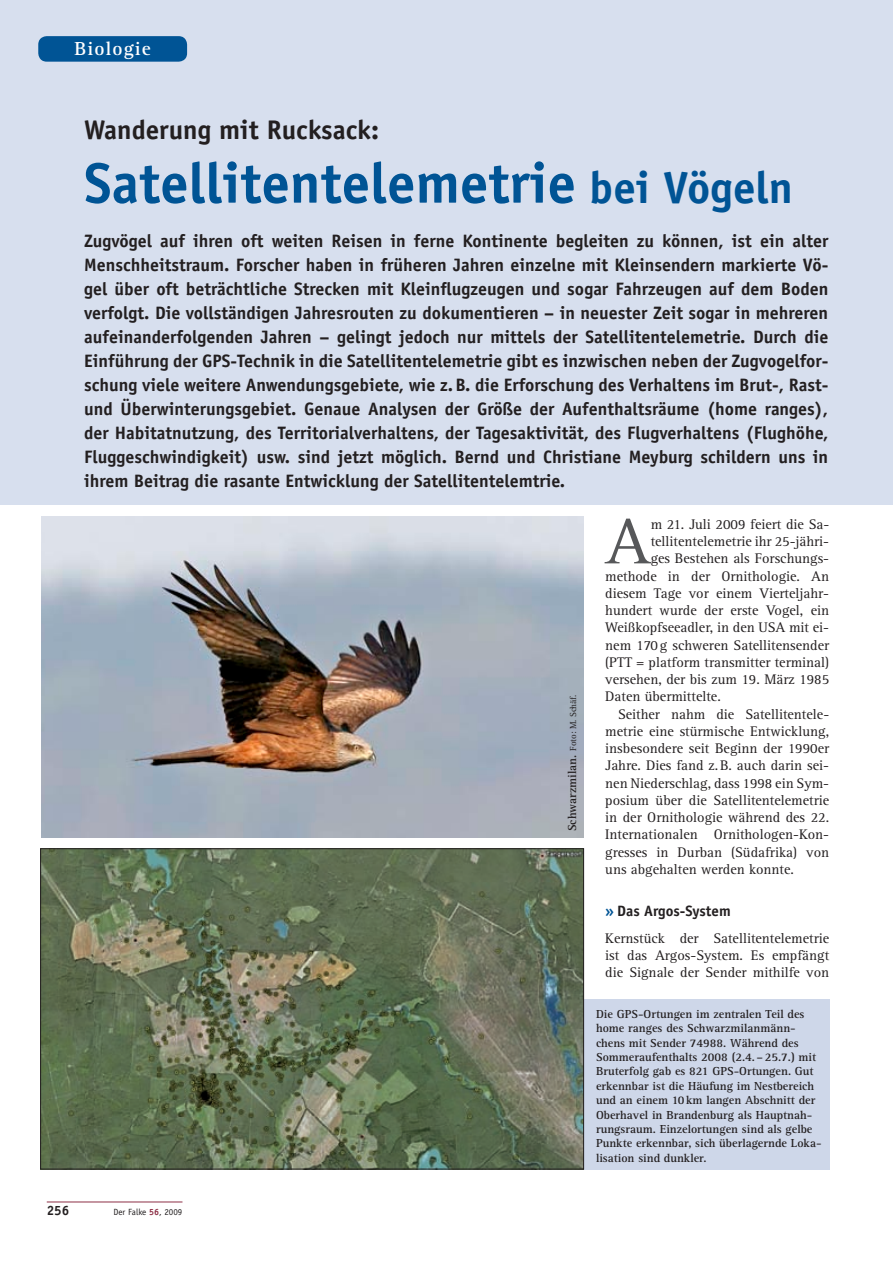
<style>
.page{position:relative;width:893px;height:1263px;background:#fff}
.page>*{position:absolute;margin:0;border:0;box-sizing:border-box;transform-origin:0 0}
.t1{font:66.15px "Rotis Serif";color:#57585a}
.t2{font:700 57px "Officina Sans Std";color:#005495}
.t3{font:700 27px "Officina Sans Std";color:#231f20}
.t4{font:700 19.5px "Rotis Serif";letter-spacing:.06em;color:#fff}
.t5{font:700 18px/24px "Officina Sans Std";color:#231f20;text-align:justify}
.t6{font:700 15px "Officina Sans Std";color:#231f20}
.t7{font:14.4px/17.2px "Rotis Serif";color:#231f20;text-align:justify}
.t8{font:700 13.5px "Officina Sans Std";color:#231f20}
.t9{font:700 12px/14.4px "Rotis Serif";color:#231f20}
.t10{font:9px "Officina Sans Std";color:#231f20}
.s1{font-size:45px}
.s2{color:#005495}
.s3{font-weight:400;font-size:9px}
.s4{font-weight:700;color:#8d2f45}
</style>
<div class="page">
<hr style="left:47px;top:1202px;width:135px;height:1px;background:#8d2f45">
<div style="left:566px;top:999px;width:263px;height:170px;background:#ced7e9"></div>
<img style="left:41px;top:517px;width:543px;height:321px">
<div style="left:0;top:0;width:893px;height:505px;background:#d7dfee"></div>
<div style="left:38px;top:36px;width:149px;height:26px;background:#005495;border-radius:9px"></div>
<img style="left:42px;top:850px;width:540px;height:317px">
<p class="t4" style="left:74px;top:37px;width:78px">Biologie</p>
<h3 class="t3" style="left:84px;top:113px;width:297px">Wanderung mit Rucksack:</h3>
<h2 class="t2" style="left:84px;top:148px;width:710px">Satellitentelemetrie <span class="s1">bei Vögeln</span></h2>
<p class="t5" style="left:84px;top:229px;width:746px">Zugvögel auf ihren oft weiten Reisen in ferne Kontinente begleiten zu können, ist ein alter Menschheitstraum. Forscher haben in früheren Jahren einzelne mit Kleinsendern markierte Vö&shy;gel über oft beträchtliche Strecken mit Kleinflugzeugen und sogar Fahrzeugen auf dem Boden verfolgt. Die vollständigen Jahresrouten zu dokumentieren – in neuester Zeit sogar in mehreren aufeinanderfolgenden Jahren – gelingt jedoch nur mittels der Satellitentelemetrie. Durch die Einführung der GPS-Technik in die Satellitentelemetrie gibt es inzwischen neben der Zugvogelfor&shy;schung viele weitere Anwendungsgebiete, wie z.B. die Erforschung des Verhaltens im Brut-, Rast&shy;und Überwinterungsgebiet. Genaue Analysen der Größe der Aufenthaltsräume (home ranges), der Habitatnutzung, des Territorialverhaltens, der Tagesaktivität, des Flugverhaltens (Flughöhe, Fluggeschwindigkeit) usw. sind jetzt möglich. Bernd und Christiane Meyburg schildern uns in ihrem Beitrag die rasante Entwicklung der Satellitentelemtrie.</p>
<h1 class="t1" style="left:605px;top:504px;width:47px">A</h1>
<p class="t7" style="left:651px;top:516px;width:180px">m 21. Juli 2009 feiert die Sa-</p>
<p class="t7" style="left:651px;top:533px;width:180px">tellitentelemetrie ihr 25-jähri-</p>
<p class="t7" style="left:651px;top:550px;width:180px">ges Bestehen als Forschungs-</p>
<p class="t7" style="left:605px;top:568px;width:225px">methode in der Ornithologie. An</p>
<p class="t7" style="left:605px;top:585px;width:225px">diesem Tage vor einem Vierteljahr-</p>
<p class="t7" style="left:605px;top:602px;width:225px">hundert wurde der erste Vogel, ein</p>
<p class="t7" style="left:605px;top:619px;width:225px">Weißkopfseeadler, in den USA mit ei-</p>
<p class="t7" style="left:605px;top:637px;width:225px">nem 170g schweren Satellitensender</p>
<p class="t7" style="left:605px;top:654px;width:225px">(PTT = platform transmitter terminal)</p>
<p class="t7" style="left:605px;top:671px;width:225px">versehen, der bis zum 19. März 1985</p>
<p class="t7" style="left:605px;top:688px;width:117px">Daten übermittelte.</p>
<p class="t7" style="left:618px;top:706px;width:213px">Seither nahm die Satellitentele-</p>
<p class="t7" style="left:605px;top:723px;width:225px">metrie eine stürmische Entwicklung,</p>
<p class="t7" style="left:605px;top:740px;width:225px">insbesondere seit Beginn der 1990er</p>
<p class="t7" style="left:605px;top:757px;width:225px">Jahre. Dies fand z.B. auch darin sei-</p>
<p class="t7" style="left:605px;top:775px;width:225px">nen Niederschlag, dass 1998 ein Sym-</p>
<p class="t7" style="left:605px;top:792px;width:225px">posium über die Satellitentelemetrie</p>
<p class="t7" style="left:605px;top:809px;width:225px">in der Ornithologie während des 22.</p>
<p class="t7" style="left:605px;top:826px;width:225px">Internationalen Ornithologen-Kon-</p>
<p class="t7" style="left:605px;top:844px;width:225px">gresses in Durban (Südafrika) von</p>
<p class="t7" style="left:605px;top:861px;width:190px">uns abgehalten werden konnte.</p>
<p class="t6" style="left:605px;top:901px;width:127px"><span class="s2">»</span> Das Argos-System</p>
<p class="t7" style="left:605px;top:930px;width:225px">Kernstück der Satellitentelemetrie ist das Argos-System. Es empfängt die Signale der Sender mithilfe von</p>
<p class="t9" style="left:596px;top:1007px;width:227px">Die GPS-Ortungen im zentralen Teil des home ranges des Schwarzmilanmänn&shy;chens mit Sender 74988. Während des Sommeraufenthalts 2008 (2.4.–25.7.) mit Bruterfolg gab es 821 GPS-Ortungen. Gut erkennbar ist die Häufung im Nestbereich und an einem 10km langen Abschnitt der Oberhavel in Brandenburg als Hauptnah&shy;rungsraum. Einzelortungen sind als gelbe Punkte erkennbar, sich überlagernde Loka&shy;lisation sind dunkler.</p>
<p class="t9" style="left:565px;top:831px;width:138px;rotate:-90deg">Schwarzmilan. <span class="s3">Foto: M. Schäf.</span></p>
<p class="t8" style="left:47px;top:1202px;width:24px">256</p>
<p class="t10" style="left:113px;top:1206px;width:71px">Der Falke <span class="s4">56</span>, 2009</p>
</div>
